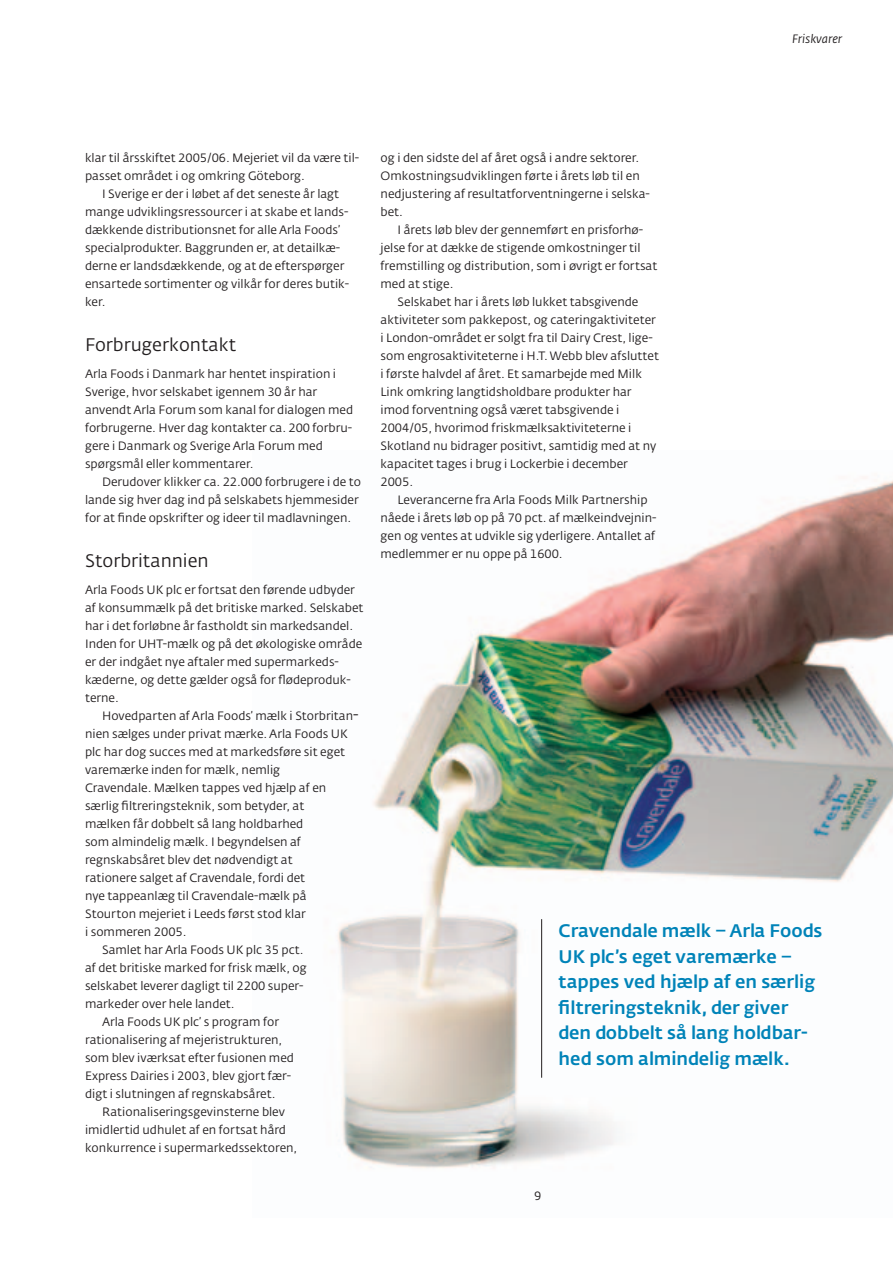
<style>
.page{position:relative;width:893px;height:1263px;background:#fff}
.page>*{position:absolute;margin:0;border:0;box-sizing:border-box;transform-origin:0 0}
.t1{font:500 18px/25.5px "Fedra Sans Alt Std";color:#0083b8}
.t2{font:18px "Fedra Sans Alt Std";color:#231f20}
.t3{font:12px/18px "Fedra Sans Alt Std";color:#231f20}
.t4{font:italic 12px "Fedra Sans Alt Std";color:#231f20}
.s1{font-size:15px}
</style>
<div class="page">
<img style="left:331px;top:477px;width:562px;height:691px">
<hr style="left:541px;top:919px;width:1px;height:159px;background:#231f20">
<p class="t4" style="left:792px;top:34px;width:51px">Friskvarer</p>
<p class="t3" style="left:85px;top:150px;width:276px">klar til årsskiftet 2005/06. Mejeriet vil da være til-</p>
<p class="t3" style="left:85px;top:168px;width:221px">passet området i og omkring Göteborg.</p>
<p class="t3" style="left:102px;top:186px;width:239px">I Sverige er der i løbet af det seneste år lagt</p>
<p class="t3" style="left:85px;top:204px;width:265px">mange udviklingsressourcer i at skabe et lands-</p>
<p class="t3" style="left:85px;top:222px;width:257px">dækkende distributionsnet for alle Arla Foods’</p>
<p class="t3" style="left:85px;top:240px;width:257px">specialprodukter. Baggrunden er, at detailkæ-</p>
<p class="t3" style="left:85px;top:258px;width:261px">derne er landsdækkende, og at de efterspørger</p>
<p class="t3" style="left:85px;top:276px;width:266px">ensartede sortimenter og vilkår for deres butik-</p>
<p class="t3" style="left:85px;top:294px;width:22px">ker.</p>
<h1 class="t2" style="left:85px;top:337px;width:153px">Forbrugerkontakt</h1>
<p class="t3" style="left:85px;top:366px;width:270px">Arla Foods i Danmark har hentet inspiration i Sverige, hvor selskabet igennem 30 år har anvendt Arla Forum som kanal for dialogen med forbrugerne. Hver dag kontakter ca. 200 forbru&shy;gere i Danmark og Sverige Arla Forum med spørgsmål eller kommentarer.</p>
<p class="t3" style="left:85px;top:474px;width:278px;text-indent:17px">Derudover klikker ca. 22.000 forbrugere i de to lande sig hver dag ind på selskabets hjemmesider for at finde opskrifter og ideer til madlavningen.</p>
<h1 class="t2" style="left:85px;top:553px;width:125px">Storbritannien</h1>
<p class="t3" style="left:85px;top:582px;width:280px">Arla Foods UK plc er fortsat den førende udbyder af konsummælk på det britiske marked. Selskabet har i det forløbne år fastholdt sin markedsandel.<br>Inden for UHT-mælk og på det økologiske område er der indgået nye aftaler med supermarkeds&shy;kæderne, og dette gælder også for flødeproduk&shy;terne.</p>
<p class="t3" style="left:102px;top:708px;width:258px">Hovedparten af Arla Foods’ mælk i Storbritan<span class="s1">-</span></p>
<p class="t3" style="left:85px;top:726px;width:264px">nien sælges under privat mærke. Arla Foods UK</p>
<p class="t3" style="left:85px;top:744px;width:262px">plc har dog succes med at markedsføre sit eget</p>
<p class="t3" style="left:85px;top:762px;width:197px">varemærke inden for mælk, nemlig</p>
<p class="t3" style="left:85px;top:780px;width:243px">Cravendale. Mælken tappes ved hjælp af en</p>
<p class="t3" style="left:85px;top:798px;width:221px">særlig filtreringsteknik, som betyder, at</p>
<p class="t3" style="left:85px;top:816px;width:220px">mælken får dobbelt så lang holdbarhed</p>
<p class="t3" style="left:85px;top:834px;width:218px">som almindelig mælk. I begyndelsen af</p>
<p class="t3" style="left:85px;top:852px;width:209px">regnskabsåret blev det nødvendigt at</p>
<p class="t3" style="left:85px;top:870px;width:222px">rationere salget af Cravendale, fordi det</p>
<p class="t3" style="left:85px;top:888px;width:223px">nye tappeanlæg til Cravendale-mælk på</p>
<p class="t3" style="left:85px;top:906px;width:222px">Stourton mejeriet i Leeds først stod klar</p>
<p class="t3" style="left:85px;top:924px;width:103px">i sommeren 2005.</p>
<p class="t3" style="left:102px;top:942px;width:203px">Samlet har Arla Foods UK plc 35 pct.</p>
<p class="t3" style="left:85px;top:960px;width:223px">af det britiske marked for frisk mælk, og</p>
<p class="t3" style="left:85px;top:978px;width:220px">selskabet leverer dagligt til 2200 super-</p>
<p class="t3" style="left:85px;top:996px;width:151px">markeder over hele landet.</p>
<p class="t3" style="left:102px;top:1014px;width:179px">Arla Foods UK plc’ s program for</p>
<p class="t3" style="left:85px;top:1032px;width:199px">rationalisering af mejeristrukturen,</p>
<p class="t3" style="left:85px;top:1050px;width:210px">som blev iværksat efter fusionen med</p>
<p class="t3" style="left:85px;top:1068px;width:208px">Express Dairies i 2003, blev gjort fær-</p>
<p class="t3" style="left:85px;top:1086px;width:192px">digt i slutningen af regnskabsåret.</p>
<p class="t3" style="left:102px;top:1104px;width:184px">Rationaliseringsgevinsterne blev</p>
<p class="t3" style="left:85px;top:1122px;width:202px">imidlertid udhulet af en fortsat hård</p>
<p class="t3" style="left:85px;top:1140px;width:214px">konkurrence i supermarkedssektoren,</p>
<p class="t3" style="left:381px;top:150px;width:271px">og i den sidste del af året også i andre sektorer.<br>Omkostningsudviklingen førte i årets løb til en nedjustering af resultatforventningerne i selska&shy;bet.</p>
<p class="t3" style="left:398px;top:222px;width:247px">I årets løb blev der gennemført en prisforhø-</p>
<p class="t3" style="left:381px;top:240px;width:262px">jelse for at dække de stigende omkostninger til</p>
<p class="t3" style="left:381px;top:258px;width:278px">fremstilling og distribution, som i øvrigt er fortsat</p>
<p class="t3" style="left:381px;top:276px;width:74px">med at stige.</p>
<p class="t3" style="left:398px;top:294px;width:242px">Selskabet har i årets løb lukket tabsgivende</p>
<p class="t3" style="left:381px;top:312px;width:277px">aktiviteter som pakkepost, og cateringaktiviteter</p>
<p class="t3" style="left:381px;top:330px;width:274px">i London-området er solgt fra til Dairy Crest, lige-</p>
<p class="t3" style="left:381px;top:348px;width:280px">som engrosaktiviteterne i H.T. Webb blev afsluttet</p>
<p class="t3" style="left:381px;top:366px;width:263px">i første halvdel af året. Et samarbejde med Milk</p>
<p class="t3" style="left:381px;top:384px;width:253px">Link omkring langtidsholdbare produkter har</p>
<p class="t3" style="left:381px;top:402px;width:240px">imod forventning også været tabsgivende i</p>
<p class="t3" style="left:381px;top:420px;width:252px">2004/05, hvorimod friskmælksaktiviteterne i</p>
<p class="t3" style="left:381px;top:438px;width:277px">Skotland nu bidrager positivt, samtidig med at ny</p>
<p class="t3" style="left:381px;top:456px;width:249px">kapacitet tages i brug i Lockerbie i december</p>
<p class="t3" style="left:381px;top:474px;width:34px">2005.</p>
<p class="t3" style="left:398px;top:492px;width:251px">Leverancerne fra Arla Foods Milk Partnership</p>
<p class="t3" style="left:381px;top:510px;width:277px">nåede i årets løb op på 70 pct. af mælkeindvejnin-</p>
<p class="t3" style="left:381px;top:528px;width:276px">gen og ventes at udvikle sig yderligere. Antallet af</p>
<p class="t3" style="left:381px;top:546px;width:184px">medlemmer er nu oppe på 1600.</p>
<h1 class="t1" style="left:559px;top:920px;width:265px">Cravendale mælk – Arla Foods<br>UK plc’s eget varemærke – tappes ved hjælp af en særlig filtreringsteknik, der giver den dobbelt så lang holdbar&shy;hed som almindelig mælk.</h1>
<p class="t3" style="left:534px;top:1188px;width:9px">9</p>
</div>
